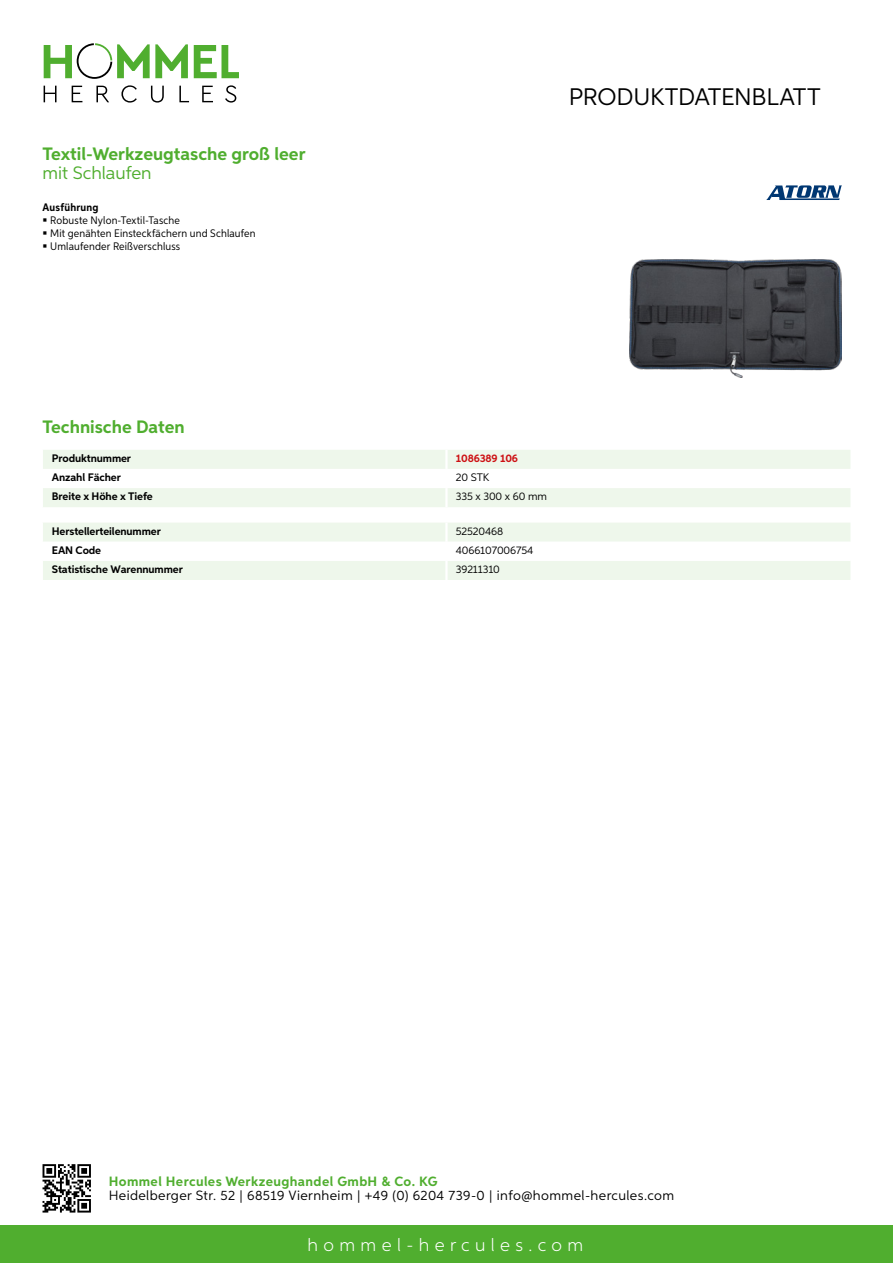
<style>
.page{position:relative;width:893px;height:1263px;background:#fff}
.page>*{position:absolute;margin:0;border:0;box-sizing:border-box;transform-origin:0 0}
.t1{font:24px "Aspira";letter-spacing:-.01em;color:#000}
.t2{font:700 18px "Aspira";color:#50ae2f}
.t3{font:300 18px "Aspira";letter-spacing:.3em;color:#fff}
.t4{font:18px "Aspira";color:#50ae2f}
.t5{font:13.5px "Aspira";letter-spacing:.03em;color:#000}
.t6{font:700 13.5px "Aspira";letter-spacing:.03em;color:#50ae2f}
.t7{font:700 10.95px "Aspira";letter-spacing:-.01em;color:#000}
.t8{font:10.95px/12.8px "Aspira Nar";letter-spacing:.015em;color:#000}
.t9{font:10.95px "Aspira";letter-spacing:-.01em;color:#000}
.t10{font:700 10.95px "Aspira";letter-spacing:-.01em;color:#cd1013}
.t11{font:700 10.95px "Aspira Nar";letter-spacing:.02em;color:#000}
</style>
<div class="page">
<div style="left:0;top:1226px;width:893px;height:37px;background:#50ae2f"></div>
<svg style="left:43px;top:1164px;width:48px;height:48px"></svg>
<svg style="left:194px;top:45px;width:45px;height:33px"></svg>
<svg style="left:44px;top:43px;width:144px;height:36px"></svg>
<svg style="left:44px;top:86px;width:13px;height:16px"></svg>
<svg style="left:72px;top:86px;width:10px;height:16px"></svg>
<svg style="left:96px;top:86px;width:13px;height:16px"></svg>
<svg style="left:121px;top:85px;width:16px;height:18px"></svg>
<svg style="left:151px;top:86px;width:13px;height:17px"></svg>
<svg style="left:179px;top:86px;width:10px;height:16px"></svg>
<svg style="left:202px;top:86px;width:11px;height:16px"></svg>
<svg style="left:225px;top:85px;width:11px;height:18px"></svg>
<svg style="left:43px;top:450px;width:807px;height:57px"></svg>
<hr style="left:445px;top:488px;width:3px;height:19px;background:#fff">
<svg style="left:43px;top:523px;width:807px;height:57px"></svg>
<hr style="left:445px;top:561px;width:3px;height:19px;background:#fff">
<img style="left:629px;top:259px;width:213px;height:118px">
<svg style="left:766px;top:185px;width:76px;height:15px"></svg>
<h2 class="t2" style="left:43px;top:142px;width:264px">Textil-Werkzeugtasche groß leer</h2>
<h2 class="t4" style="left:43px;top:162px;width:111px">mit Schlaufen</h2>
<p class="t11" style="left:43px;top:201px;width:58px">Ausführung</p>
<p class="t8" style="left:50px;top:214px;width:207px">Robuste Nylon-Textil-Tasche<br>Mit genähten Einsteckfächern und Schlaufen<br>Umlaufender Reißverschluss</p>
<h1 class="t1" style="left:569px;top:82px;width:253px">Produktdatenblatt</h1>
<h2 class="t2" style="left:43px;top:416px;width:144px">Technische Daten</h2>
<p class="t7" style="left:52px;top:451px;width:81px">Produktnummer</p>
<p class="t10" style="left:456px;top:451px;width:64px">1086389 106</p>
<p class="t7" style="left:52px;top:470px;width:70px">Anzahl Fächer</p>
<p class="t9" style="left:456px;top:470px;width:29px">20 STK</p>
<p class="t7" style="left:52px;top:489px;width:103px">Breite x Höhe x Tiefe</p>
<p class="t9" style="left:456px;top:489px;width:93px">335 x 300 x 60 mm</p>
<p class="t7" style="left:52px;top:524px;width:111px">Herstellerteilenummer</p>
<p class="t9" style="left:456px;top:524px;width:49px">52520468</p>
<p class="t7" style="left:52px;top:543px;width:51px">EAN Code</p>
<p class="t9" style="left:456px;top:543px;width:79px">4066107006754</p>
<p class="t7" style="left:52px;top:562px;width:132px">Statistische Warennummer</p>
<p class="t9" style="left:456px;top:562px;width:46px">39211310</p>
<p class="t6" style="left:109px;top:1172px;width:330px">Hommel Hercules Werkzeughandel GmbH &amp; Co. KG</p>
<p class="t5" style="left:109px;top:1187px;width:567px">Heidelberger Str. 52 | 68519 Viernheim | +49 (0) 6204 739-0 | info@hommel-hercules.com</p>
<h2 class="t3" style="left:307px;top:1234px;width:277px">hommel-hercules.com</h2>
</div>
